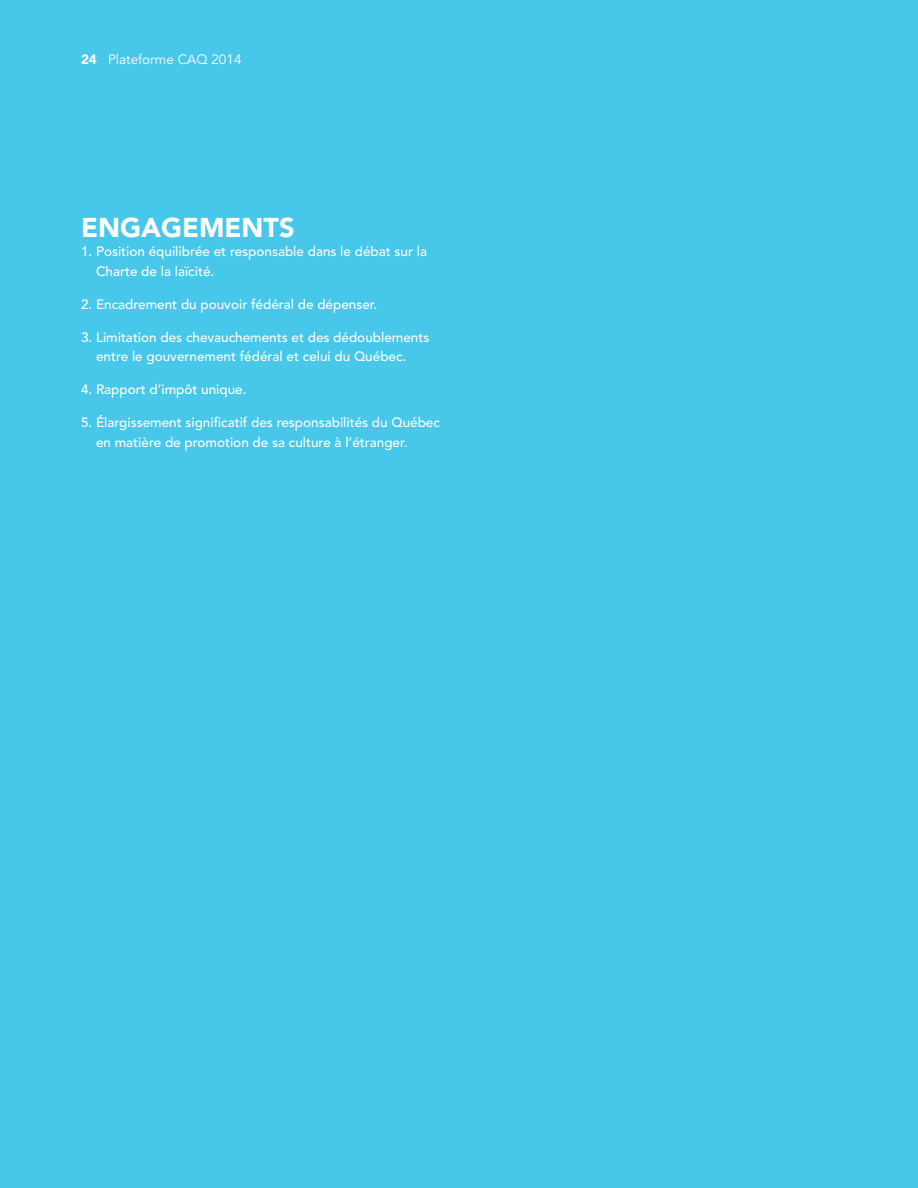
<style>
.page{position:relative;width:918px;height:1188px;background:#47c7ea}
.page>*{position:absolute;margin:0;border:0;box-sizing:border-box;transform-origin:0 0}
.t1{font:900 27px "Avenir";color:#fff}
.t2{font:500 13.5px/19.5px "Avenir";color:#fff}
.t3{font:13.5px "Avenir";color:#fff}
.s1{font-weight:900}
</style>
<div class="page">
<p class="t3" style="left:81px;top:52px;width:162px"><span class="s1">24</span> Plateforme CAQ 2014</p>
<p class="t1" style="left:81px;top:211px;width:215px">ENGAGEMENTS</p>
<p class="t2" style="left:96px;top:242px;width:333px;text-indent:-15px">1. Position équilibrée et responsable dans le débat sur la<br>Charte de la laïcité.</p>
<p class="t2" style="left:81px;top:294px;width:298px">2. Encadrement du pouvoir fédéral de dépenser.</p>
<p class="t2" style="left:81px;top:327px;width:350px;text-align:center">3. Limitation des chevauchements et des dédoublements entre le gouvernement fédéral et celui du Québec.</p>
<p class="t2" style="left:81px;top:380px;width:167px">4. Rapport d’impôt unique.</p>
<p class="t2" style="left:96px;top:413px;width:345px;text-indent:-15px">5. Élargissement significatif des responsabilités du Québec en matière de promotion de sa culture à l’étranger.</p>
</div>
